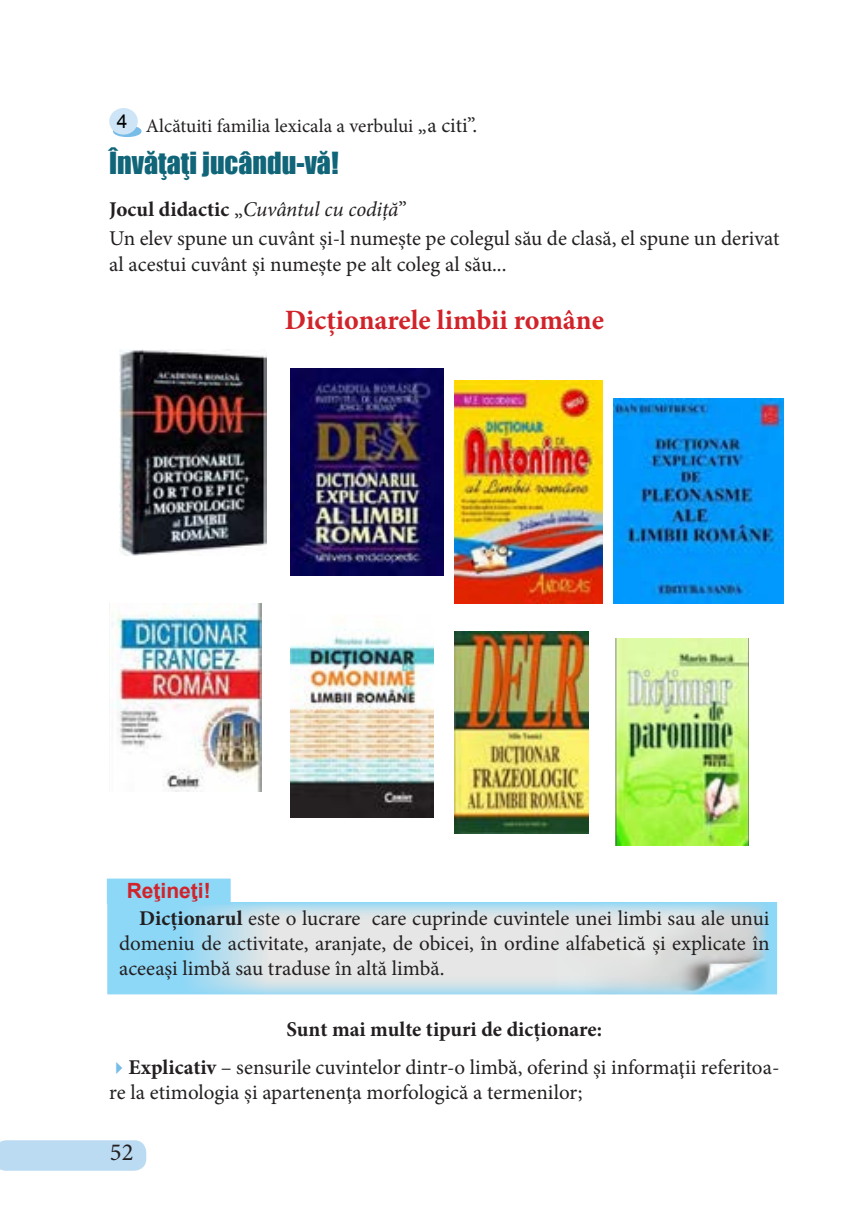
<style>
.page{position:relative;width:849px;height:1231px;background:#fff}
.page>*{position:absolute;margin:0;border:0;box-sizing:border-box;transform-origin:0 0}
.paragraf{font:700 28px "Minion Pro";color:#d1232a}
.t1{font:28px "Impact";color:#106579}
.rozdil_nazva{font:24.5px "Minion Pro";color:#231f20}
.osnovny{font:21px/25.2px "Minion Pro";color:#231f20}
.osnovny-2{font:italic 21px "Minion Pro";letter-spacing:-.01em;color:#231f20}
.osnovny-3{font:700 21px "Minion Pro";letter-spacing:-.005em;color:#231f20}
.t2{font:700 21px "Arial";color:#d1232a}
.osnovny-4{font:19.25px "Minion Pro";color:#231f20}
.t3{font:19.25px "Arial";color:#000}
.s1{font-size:21px}
.s2{font-weight:700;font-style:normal}
.s3{font-style:normal}
.s4{font-weight:700}
.s5{color:#78bde8}
</style>
<div class="page">
<div style="left:107px;top:901px;width:669px;height:93px;background:#8dd7f7;border:2px solid #8dd7f7"></div>
<img style="left:119px;top:903px;width:648px;height:91px">
<div style="left:107px;top:878px;width:123px;height:26px;background:#8dd7f7;border:2px solid #8dd7f7"></div>
<div style="left:114px;top:126px;width:27px;height:10px;background:#78bde8;border-radius:50%"></div>
<div style="left:113px;top:125px;width:28px;height:12px;border:2px solid #78bde8;border-radius:50%"></div>
<div style="left:110px;top:109px;width:27px;height:25px;background:#cde5f6;border-radius:50%"></div>
<div style="left:109px;top:108px;width:29px;height:27px;border:2px solid #cde5f6;border-radius:50%"></div>
<img style="left:119px;top:349px;width:148px;height:207px">
<img style="left:290px;top:369px;width:153px;height:206px">
<img style="left:454px;top:380px;width:148px;height:223px">
<img style="left:613px;top:399px;width:170px;height:204px">
<img style="left:109px;top:603px;width:153px;height:188px">
<img style="left:454px;top:631px;width:134px;height:202px">
<img style="left:290px;top:629px;width:143px;height:188px">
<img style="left:615px;top:638px;width:134px;height:207px">
<div style="left:0;top:1140px;width:146px;height:30px;background:#bbdbf2"></div>
<p class="t3" style="left:117px;top:108px;width:12px">4</p>
<p class="osnovny-4" style="left:146px;top:112px;width:332px">Alcătuiti familia lexicala a verbului <span class="s1">„a citi”.</span></p>
<p class="t1" style="left:109px;top:141px;width:231px">Învăţaţi jucându-vă!</p>
<p class="osnovny-2" style="left:109px;top:194px;width:299px"><span class="s2">Jocul didactic</span> <span class="s3">„</span>Cuvântul cu codiță<span class="s3">”</span></p>
<p class="osnovny" style="left:109px;top:226px;width:671px">Un elev spune un cuvânt și-l numește pe colegul său de clasă, el spune un derivat al acestui cuvânt și numește pe alt coleg al său...</p>
<p class="paragraf" style="left:284px;top:301px;width:321px">Dicționarele limbii române</p>
<p class="t2" style="left:127px;top:876px;width:85px">Reţineţi!</p>
<p class="osnovny" style="left:119px;top:905px;width:651px;text-align:justify;text-indent:20px"><span class="s4">Dicționarul</span> este o lucrare care cuprinde cuvintele unei limbi sau ale unui domeniu de activitate, aranjate, de obicei, în ordine alfabetică și explicate în aceeași limbă sau traduse în altă limbă.</p>
<p class="osnovny-3" style="left:286px;top:1013px;width:317px">Sunt mai multe tipuri de dicționare:</p>
<p class="osnovny" style="left:109px;top:1054px;width:671px"><span class="s5">✔</span><span class="s4">Explicativ</span> – sensurile cuvintelor dintr-o limbă, oferind şi informaţii referitoa&shy;re la etimologia şi apartenenţa morfologică a termenilor;</p>
<p class="rozdil_nazva" style="left:110px;top:1135px;width:25px">52</p>
</div>
